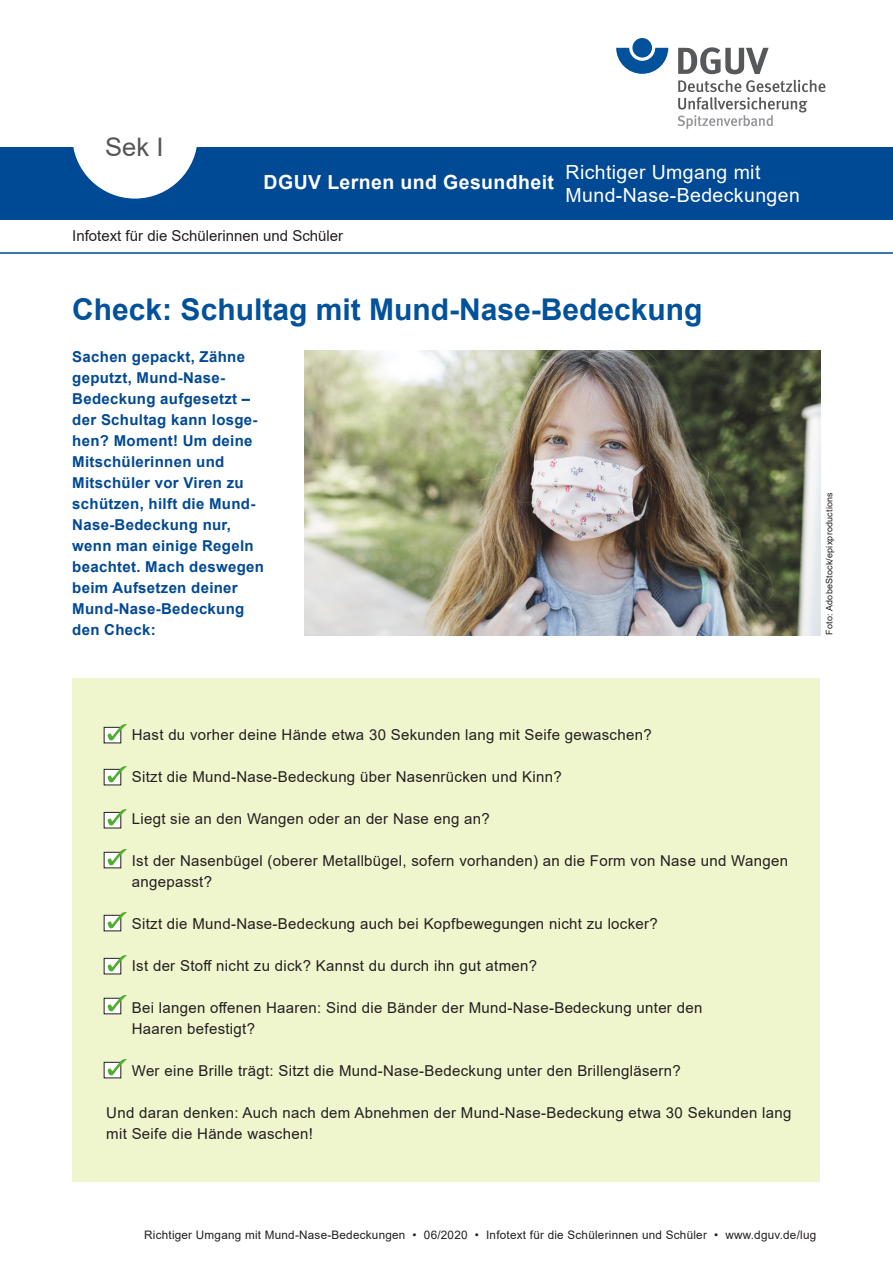
<style>
.page{position:relative;width:893px;height:1263px;background:#fff}
.page>*{position:absolute;margin:0;border:0;box-sizing:border-box;transform-origin:0 0}
.t1{font:700 30px "Arial";color:#01519b}
.head{font:25.5px "Arial";color:#555}
.t2{font:19.5px "Arial";letter-spacing:.02em;color:#fff}
.t3{font:700 19.5px "Arial";letter-spacing:.02em;color:#fff}
.Fliesstext{font:15px/21px "Arial";letter-spacing:.02em;color:#231f20}
.Vorspann{font:700 15px/21px "Arial";letter-spacing:.02em;color:#004994}
.Kopfzeile_Art{font:15px "Arial";color:#231f20}
.fusszeile{font:11.7px "Arial";letter-spacing:.02em;color:#231f20}
.t4{font:9px "Arial";letter-spacing:.02em;color:#231f20}
</style>
<div class="page">
<div style="left:72px;top:678px;width:748px;height:503px;background:#eff5cd"></div>
<div style="left:0;top:147px;width:893px;height:73px;background:#004994"></div>
<svg style="left:73px;top:147px;width:124px;height:52px"></svg>
<svg style="left:616px;top:48px;width:52px;height:26px"></svg>
<div style="left:632px;top:38px;width:20px;height:20px;background:#01519b;border-radius:50%"></div>
<svg style="left:678px;top:47px;width:91px;height:27px"></svg>
<svg style="left:678px;top:80px;width:147px;height:49px"></svg>
<hr style="left:0;top:252px;width:893px;height:2px;background:#004994">
<img style="left:305px;top:351px;width:516px;height:284px">
<svg style="left:106px;top:729px;width:13px;height:12px"></svg>
<svg style="left:108px;top:724px;width:19px;height:16px"></svg>
<svg style="left:106px;top:771px;width:13px;height:12px"></svg>
<svg style="left:108px;top:766px;width:19px;height:16px"></svg>
<svg style="left:106px;top:814px;width:13px;height:12px"></svg>
<svg style="left:108px;top:809px;width:19px;height:16px"></svg>
<svg style="left:106px;top:854px;width:13px;height:12px"></svg>
<svg style="left:108px;top:849px;width:19px;height:16px"></svg>
<svg style="left:106px;top:917px;width:13px;height:12px"></svg>
<svg style="left:108px;top:912px;width:19px;height:16px"></svg>
<svg style="left:106px;top:960px;width:13px;height:12px"></svg>
<svg style="left:108px;top:955px;width:19px;height:16px"></svg>
<div style="left:104px;top:998px;width:17px;height:16px;background:#fff"></div>
<svg style="left:108px;top:995px;width:19px;height:16px"></svg>
<svg style="left:106px;top:1064px;width:13px;height:12px"></svg>
<svg style="left:108px;top:1059px;width:19px;height:16px"></svg>
<p class="head" style="left:105px;top:130px;width:60px">Sek I</p>
<p class="t3" style="left:264px;top:169px;width:292px">DGUV Lernen und Gesundheit</p>
<p class="Kopfzeile_Art" style="left:72px;top:225px;width:272px">Infotext für die Schülerinnen und Schüler</p>
<p class="t2" style="left:566px;top:159px;width:196px">Richtiger Umgang mit</p>
<p class="t2" style="left:566px;top:182px;width:236px">Mund-Nase-Bedeckungen</p>
<p class="t1" style="left:72px;top:288px;width:632px">Check: Schultag mit Mund-Nase-Bedeckung</p>
<p class="Vorspann" style="left:72px;top:346px;width:193px">Sachen gepackt, Zähne geputzt, Mund-Nase-<br>Bedeckung aufgesetzt – der Schultag kann losge&shy;hen? Moment! Um deine<br>Mitschülerinnen und<br>Mitschüler vor Viren zu schützen, hilft die Mund-<br>Nase-Bedeckung nur, wenn man einige Regeln beachtet. Mach deswegen beim Aufsetzen deiner<br>Mund-Nase-Bedeckung den Check:</p>
<p class="t4" style="left:823px;top:635px;width:144px;rotate:-90deg">Foto: AdobeStock/epixproductions</p>
<p class="Fliesstext" style="left:132px;top:724px;width:521px">Hast du vorher deine Hände etwa 30 Sekunden lang mit Seife gewaschen?</p>
<p class="Fliesstext" style="left:132px;top:766px;width:432px">Sitzt die Mund-Nase-Bedeckung über Nasenrücken und Kinn?</p>
<p class="Fliesstext" style="left:132px;top:808px;width:359px">Liegt sie an den Wangen oder an der Nase eng an?</p>
<p class="Fliesstext" style="left:132px;top:850px;width:658px">Ist der Nasenbügel (oberer Metallbügel, sofern vorhanden) an die Form von Nase und Wangen angepasst?</p>
<p class="Fliesstext" style="left:132px;top:913px;width:527px">Sitzt die Mund-Nase-Bedeckung auch bei Kopfbewegungen nicht zu locker?</p>
<p class="Fliesstext" style="left:132px;top:955px;width:407px">Ist der Stoff nicht zu dick? Kannst du durch ihn gut atmen?</p>
<p class="Fliesstext" style="left:132px;top:997px;width:572px">Bei langen offenen Haaren: Sind die Bänder der Mund-Nase-Bedeckung unter den<br>Haaren befestigt?</p>
<p class="Fliesstext" style="left:132px;top:1060px;width:550px">Wer eine Brille trägt: Sitzt die Mund-Nase-Bedeckung unter den Brillengläsern?</p>
<p class="Fliesstext" style="left:106px;top:1102px;width:687px">Und daran denken: Auch nach dem Abnehmen der Mund-Nase-Bedeckung etwa 30 Sekunden lang mit Seife die Hände waschen!</p>
<p class="fusszeile" style="left:144px;top:1227px;width:674px">Richtiger Umgang mit Mund-Nase-Bedeckungen • 06/2020 • Infotext für die Schülerinnen und Schüler • www.dguv.de/lug</p>
</div>
